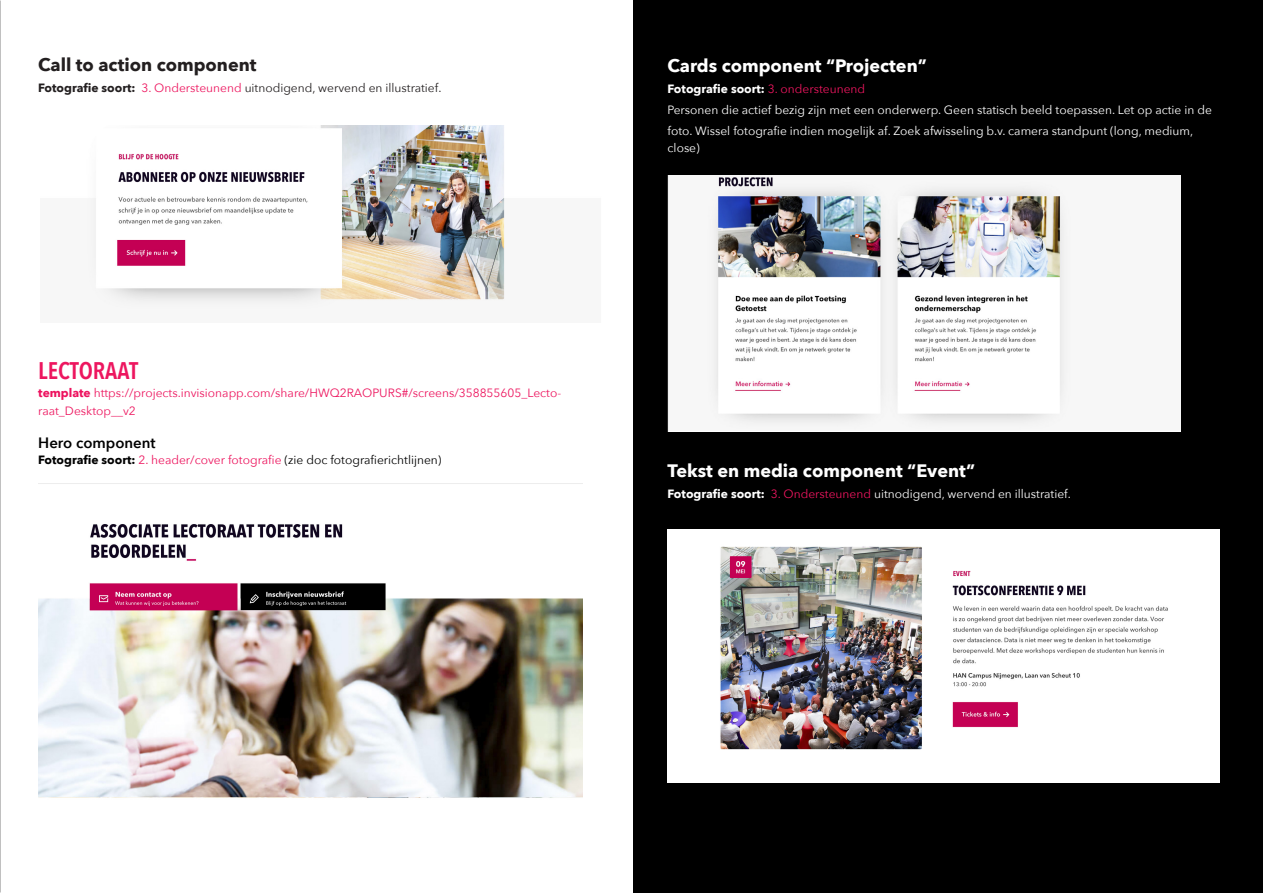
<style>
.page{position:relative;width:1263px;height:893px;background:#fff}
.page>*{position:absolute;margin:0;border:0;box-sizing:border-box;transform-origin:0 0}
.t1{font:600 24px "Avenir Next Condensed";color:#ed165f}
.t2{font:700 18px "Avenir Next";color:#fff}
.t3{font:700 18px "Avenir Next";color:#231f20}
.t4{font:600 15px "Avenir Next";color:#000}
.t5{font:12px/21px "Avenir Next";color:#fff}
.t6{font:12px/18px "Avenir Next";color:#ed165f}
.t7{font:12px "Avenir Next";color:#000}
.t8{font:12px "Avenir Next";color:#231f20}
.s1{font-weight:700}
.s2{color:#ed165f}
.s3{font-weight:700;color:#ed115e}
</style>
<div class="page">
<div style="left:634px;top:0;width:629px;height:893px;background:#000"></div>
<img style="left:668px;top:176px;width:512px;height:255px">
<img style="left:668px;top:529px;width:552px;height:253px">
<img style="left:91px;top:125px;width:414px;height:180px">
<img style="left:38px;top:524px;width:545px;height:274px">
<h2 class="t3" style="left:38px;top:49px;width:220px">Call to action component</h2>
<p class="t8" style="left:38px;top:78px;width:405px"><span class="s1">Fotografie soort:</span> <span class="s2">3. Ondersteunend</span> uitnodigend, wervend en illustratief.</p>
<h1 class="t1" style="left:38px;top:350px;width:101px">LECTORAAT</h1>
<p class="t6" style="left:38px;top:383px;width:524px"><span class="s3">template</span> https://projects.invisionapp.com/share/HWQ2RAOPURS#/screens/358855605_Lecto&shy;raat_Desktop__v2</p>
<p class="t4" style="left:38px;top:430px;width:119px">Hero component</p>
<p class="t7" style="left:38px;top:450px;width:405px"><span class="s1">Fotografie soort:</span> <span class="s2">2. header/cover fotografie</span> (zie doc fotografierichtlijnen)</p>
<h2 class="t2" style="left:668px;top:50px;width:261px">Cards component “Projecten”</h2>
<p class="t5" style="left:668px;top:78px;width:546px"><span class="s1">Fotografie soort:</span> <span class="s2">3. ondersteunend<br></span>Personen die actief bezig zijn met een onderwerp. Geen statisch beeld toepassen. Let op actie in de foto. Wissel fotografie indien mogelijk af. Zoek afwisseling b.v. camera standpunt (long, medium,</p>
<p class="t5" style="left:668px;top:136px;width:34px">close)</p>
<h2 class="t2" style="left:668px;top:455px;width:309px">Tekst en media component “Event”</h2>
<p class="t5" style="left:668px;top:482px;width:405px"><span class="s1">Fotografie soort:</span> <span class="s2">3. Ondersteunend</span> uitnodigend, wervend en illustratief.</p>
</div>
